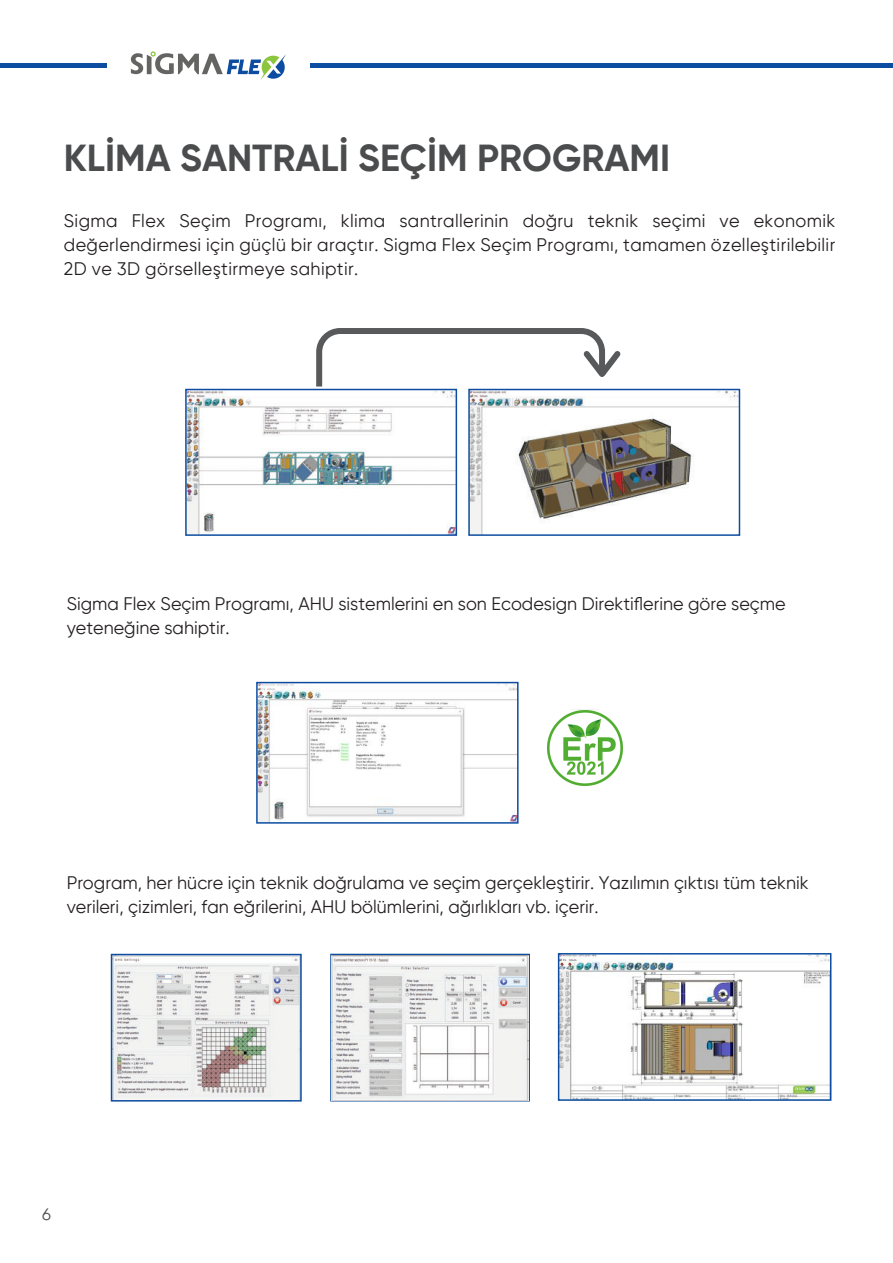
<style>
.page{position:relative;width:893px;height:1263px;background:#fff}
.page>*{position:absolute;margin:0;border:0;box-sizing:border-box;transform-origin:0 0}
.t1{font:700 37.5px "Gilroy";color:#4b4c4d}
.t2{font:18.15px/24px "Gilroy";color:#231f20}
.t3{font:16.5px "Gilroy";color:#4b4c4d}
</style>
<div class="page">
<hr style="left:311px;top:64px;width:582px;height:4px;background:#0d4da1">
<hr style="left:0;top:64px;width:106px;height:4px;background:#0d4da1">
<svg style="left:131px;top:51px;width:155px;height:29px"></svg>
<img style="left:547px;top:709px;width:51px;height:77px">
<img style="left:188px;top:392px;width:266px;height:141px">
<img style="left:471px;top:392px;width:266px;height:141px">
<div style="left:185px;top:389px;width:272px;height:147px;border:2px solid #0d4da1"></div>
<div style="left:468px;top:389px;width:272px;height:147px;border:2px solid #0d4da1"></div>
<svg style="left:313px;top:328px;width:313px;height:64px"></svg>
<img style="left:548px;top:710px;width:75px;height:75px">
<img style="left:114px;top:957px;width:185px;height:141px">
<div style="left:111px;top:954px;width:191px;height:147px;border:2px solid #0d4da1"></div>
<div style="left:330px;top:954px;width:200px;height:147px;border:2px solid #0d4da1"></div>
<img style="left:332px;top:955px;width:196px;height:145px">
<img style="left:259px;top:685px;width:257px;height:136px">
<div style="left:256px;top:682px;width:263px;height:142px;border:2px solid #0d4da1"></div>
<img style="left:561px;top:956px;width:267px;height:142px">
<div style="left:558px;top:953px;width:273px;height:148px;border:2px solid #0d4da1"></div>
<h1 class="t1" style="left:64px;top:134px;width:608px">KLİMA SANTRALİ SEÇİM PROGRAMI</h1>
<p class="t2" style="left:64px;top:208px;width:773px;text-align:justify">Sigma Flex Seçim Programı, klima santrallerinin doğru teknik seçimi ve ekonomik değerlendirmesi için güçlü bir araçtır. Sigma Flex Seçim Programı, tamamen özelleştirilebilir 2D ve 3D görselleştirmeye sahiptir.</p>
<p class="t2" style="left:67px;top:592px;width:720px">Sigma Flex Seçim Programı, AHU sistemlerini en son Ecodesign Direktiflerine göre seçme yeteneğine sahiptir.</p>
<p class="t2" style="left:67px;top:870px;width:743px">Program, her hücre için teknik doğrulama ve seçim gerçekleştirir. Yazılımın çıktısı tüm teknik verileri, çizimleri, fan eğrilerini, AHU bölümlerini, ağırlıkları vb. içerir.</p>
<p class="t3" style="left:42px;top:1204px;width:10px">6</p>
</div>
